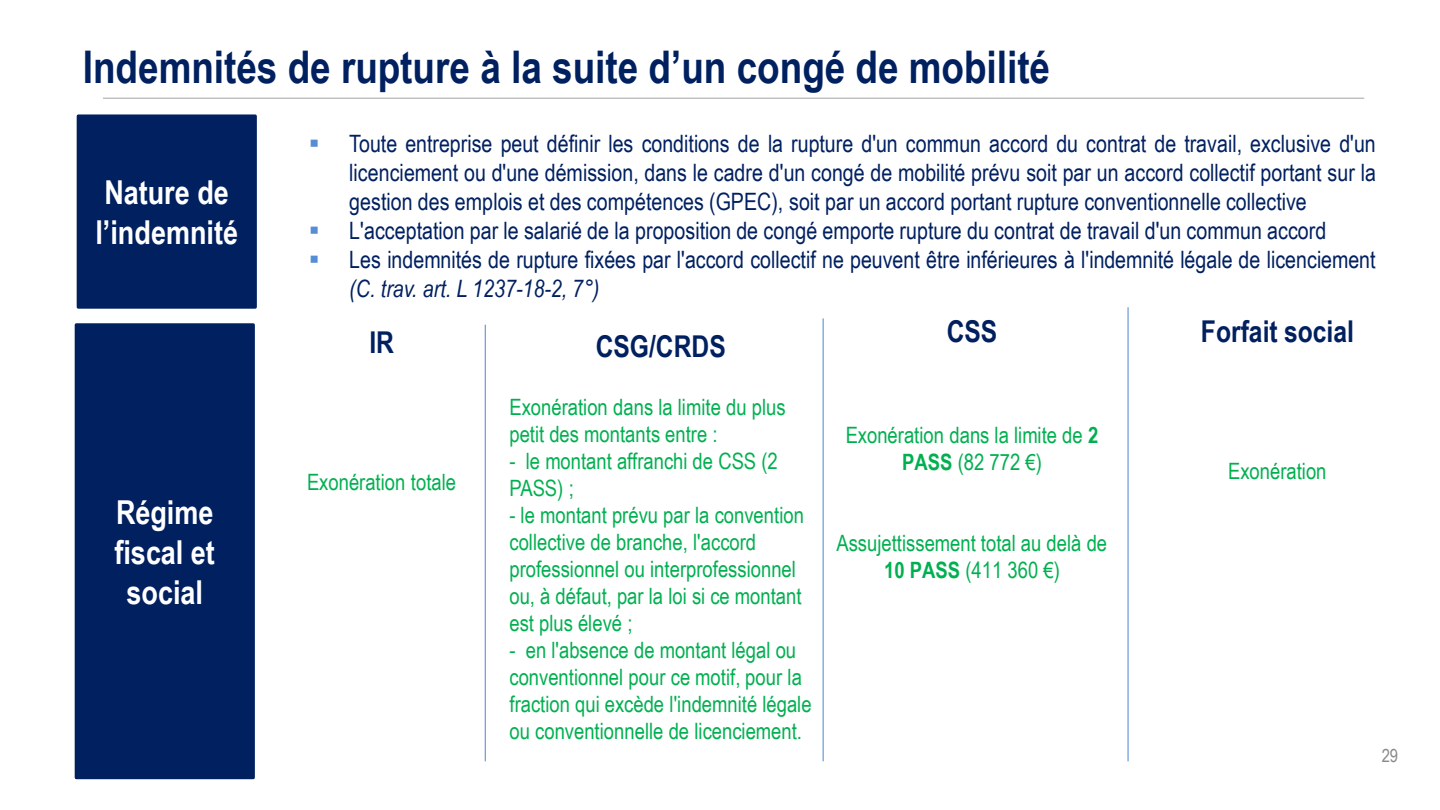
<style>
.page{position:relative;width:1440px;height:810px;background:#fff}
.page>*{position:absolute;margin:0;border:0;box-sizing:border-box;transform-origin:0 0}
.t1{font:700 45px "Arial Narrow";color:#002060}
.t2{font:700 33px/39.6px "Arial Narrow";color:#fff}
.t3{font:700 30px "Arial Narrow";color:#002060}
.t4{font:24px/28.8px "Arial Narrow";color:#002060;text-align:justify}
.t5{font:22.5px/27px "Arial Narrow";color:#00b050}
.t6{font:18px "Arial Narrow";color:#898989}
.s1{color:#558ed5}
.s2{font-style:italic}
.s3{font-weight:700}
</style>
<div class="page">
<hr style="left:103px;top:98px;width:1261px;height:1px;background:#bfbfbf">
<div style="left:78px;top:116px;width:177px;height:191px;background:#002060"></div>
<div style="left:77px;top:114px;width:180px;height:195px;border:3px solid #002060"></div>
<div style="left:76px;top:325px;width:177px;height:453px;background:#002060"></div>
<div style="left:75px;top:323px;width:180px;height:456px;border:3px solid #002060"></div>
<hr style="left:485px;top:325px;width:1px;height:436px;background:#558ed5">
<hr style="left:823px;top:318px;width:1px;height:443px;background:#558ed5">
<hr style="left:1128px;top:307px;width:1px;height:454px;background:#558ed5">
<h1 class="t1" style="left:83px;top:40px;width:969px">Indemnités de rupture à la suite d’un congé de mobilité</h1>
<h2 class="t2" style="left:95px;top:173px;width:144px">Nature de l’indemnité</h2>
<h2 class="t2" style="left:114px;top:492px;width:102px;text-align:center">Régime fiscal et social</h2>
<p class="t4" style="left:349px;top:129px;width:1028px;text-indent:-40px"><span class="s1">▪</span> Toute entreprise peut définir les conditions de la rupture d'un commun accord du contrat de travail, exclusive d'un licenciement ou d'une démission, dans le cadre d'un congé de mobilité prévu soit par un accord collectif portant sur la gestion des emplois et des compétences (GPEC), soit par un accord portant rupture conventionnelle collective</p>
<p class="t4" style="left:309px;top:216px;width:1019px"><span class="s1">▪</span> L'acceptation par le salarié de la proposition de congé emporte rupture du contrat de travail d'un commun accord</p>
<p class="t4" style="left:349px;top:245px;width:1028px;text-indent:-40px"><span class="s1">▪</span> Les indemnités de rupture fixées par l'accord collectif ne peuvent être inférieures à l'indemnité légale de licenciement <span class="s2">(C. trav. art. L 1237-18-2, 7°)</span></p>
<p class="t3" style="left:369px;top:325px;width:26px">IR</p>
<p class="t5" style="left:307px;top:468px;width:151px">Exonération totale</p>
<p class="t3" style="left:596px;top:329px;width:132px">CSG/CRDS</p>
<p class="t5" style="left:509px;top:393px;width:278px">Exonération dans la limite du plus petit des montants entre :</p>
<p class="t5" style="left:509px;top:447px;width:270px">- le montant affranchi de CSS (2<br>PASS) ;</p>
<p class="t5" style="left:509px;top:501px;width:296px">- le montant prévu par la convention collective de branche, l'accord professionnel ou interprofessionnel ou, à défaut, par la loi si ce montant est plus élevé ;</p>
<p class="t5" style="left:509px;top:636px;width:304px">- en l'absence de montant légal ou conventionnel pour ce motif, pour la fraction qui excède l'indemnité légale ou conventionnelle de licenciement.</p>
<p class="t3" style="left:947px;top:314px;width:52px">CSS</p>
<p class="t5" style="left:846px;top:421px;width:254px;text-align:center">Exonération dans la limite de <span class="s3">2<br>PASS</span> (82 772 €)</p>
<p class="t5" style="left:836px;top:529px;width:272px;text-align:center">Assujettissement total au delà de<br><span class="s3">10 PASS</span> (411 360 €)</p>
<p class="t3" style="left:1201px;top:314px;width:155px">Forfait social</p>
<p class="t5" style="left:1228px;top:457px;width:100px">Exonération</p>
<p class="t6" style="left:1382px;top:745px;width:18px">29</p>
</div>
